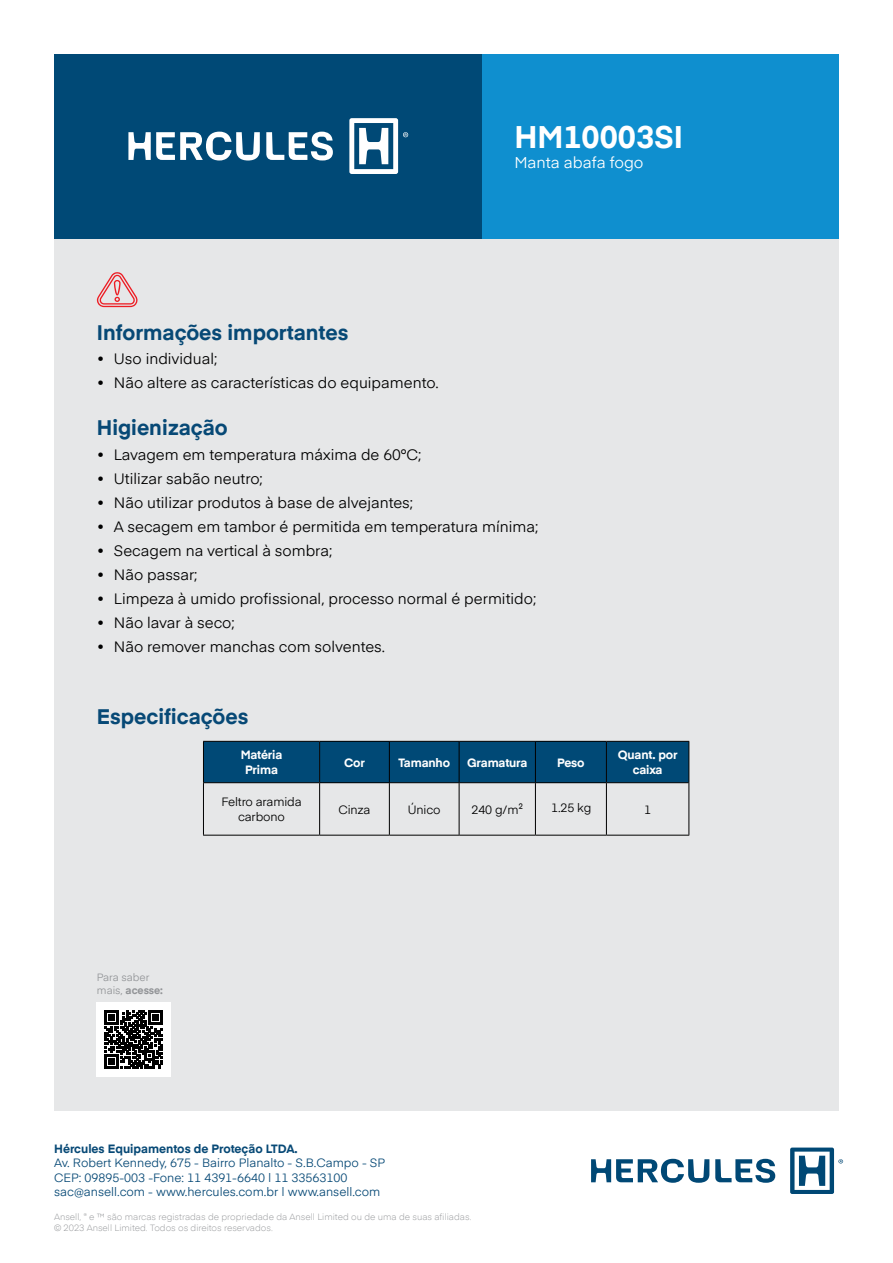
<style>
.page{position:relative;width:893px;height:1263px;background:#fff}
.page>*{position:absolute;margin:0;border:0;box-sizing:border-box;transform-origin:0 0}
.t1{font:700 31.2px "Eina 01";color:#fff}
.t2{font:700 21px "Eina 01";color:#074976}
.t3{font:15.6px "Eina 01";color:#fff}
.t4{font:15px "Eina 01";color:#000}
.t5{font:12px/14.4px "Eina 01";color:#074976}
.t6{font:700 12px/14.4px "Eina 01";letter-spacing:-.01em;color:#fff;text-align:center}
.t7{font:12px/14.4px "Eina 01";letter-spacing:-.01em;color:#000;text-align:center}
.t8{font:700 12px "Eina 01";color:#074976}
.t9{font:12px "Eina 04";color:#000}
.t10{font:10.5px/12.6px "Eina 01";color:#939598}
.t11{font:300 9px/10.8px "Eina 01";color:#939598}
.s1{font-weight:700}
</style>
<div class="page">
<div style="left:54px;top:238px;width:785px;height:872px;background:#e6e7e8"></div>
<div style="left:204px;top:742px;width:484px;height:40px;background:#004976"></div>
<div style="left:320px;top:741px;width:69px;height:42px;background:#004976"></div>
<div style="left:535px;top:741px;width:71px;height:42px;background:#004976"></div>
<hr style="left:203px;top:741px;width:117px;height:1px;background:#000">
<hr style="left:203px;top:742px;width:1px;height:40px;background:#000">
<hr style="left:320px;top:741px;width:69px;height:1px;background:#000">
<hr style="left:389px;top:741px;width:70px;height:1px;background:#000">
<hr style="left:459px;top:741px;width:76px;height:1px;background:#000">
<hr style="left:535px;top:741px;width:71px;height:1px;background:#000">
<hr style="left:606px;top:741px;width:83px;height:1px;background:#000">
<hr style="left:203px;top:782px;width:117px;height:1px;background:#000">
<hr style="left:320px;top:782px;width:69px;height:1px;background:#000">
<hr style="left:389px;top:782px;width:70px;height:1px;background:#000">
<hr style="left:459px;top:782px;width:76px;height:1px;background:#000">
<hr style="left:535px;top:782px;width:71px;height:1px;background:#000">
<hr style="left:606px;top:782px;width:82px;height:1px;background:#000">
<hr style="left:319px;top:742px;width:1px;height:40px;background:#000">
<hr style="left:389px;top:742px;width:1px;height:40px;background:#000">
<hr style="left:459px;top:742px;width:1px;height:40px;background:#000">
<hr style="left:535px;top:742px;width:1px;height:40px;background:#000">
<hr style="left:606px;top:742px;width:1px;height:40px;background:#000">
<hr style="left:688px;top:742px;width:1px;height:41px;background:#000">
<hr style="left:203px;top:783px;width:1px;height:52px;background:#000">
<hr style="left:319px;top:783px;width:1px;height:52px;background:#000">
<hr style="left:389px;top:783px;width:1px;height:52px;background:#000">
<hr style="left:459px;top:783px;width:1px;height:52px;background:#000">
<hr style="left:535px;top:783px;width:1px;height:52px;background:#000">
<hr style="left:606px;top:783px;width:1px;height:52px;background:#000">
<hr style="left:688px;top:783px;width:1px;height:52px;background:#000">
<hr style="left:203px;top:835px;width:117px;height:1px;background:#000">
<hr style="left:320px;top:835px;width:69px;height:1px;background:#000">
<hr style="left:389px;top:835px;width:70px;height:1px;background:#000">
<hr style="left:459px;top:835px;width:76px;height:1px;background:#000">
<hr style="left:535px;top:835px;width:71px;height:1px;background:#000">
<hr style="left:606px;top:835px;width:83px;height:1px;background:#000">
<div style="left:97px;top:1002px;width:74px;height:74px;background:#fff"></div>
<svg style="left:105px;top:1010px;width:58px;height:58px"></svg>
<svg style="left:591px;top:1159px;width:118px;height:24px"></svg>
<svg style="left:715px;top:1159px;width:60px;height:24px"></svg>
<svg style="left:790px;top:1147px;width:53px;height:47px"></svg>
<div style="left:54px;top:54px;width:429px;height:184px;background:#004976"></div>
<svg style="left:128px;top:132px;width:132px;height:28px"></svg>
<svg style="left:266px;top:132px;width:67px;height:28px"></svg>
<svg style="left:349px;top:118px;width:59px;height:56px"></svg>
<svg style="left:97px;top:272px;width:41px;height:35px"></svg>
<div style="left:483px;top:54px;width:356px;height:184px;background:#0f8fcf"></div>
<h1 class="t1" style="left:514px;top:114px;width:170px">HM10003SI</h1>
<p class="t3" style="left:514px;top:151px;width:131px">Manta abafa fogo</p>
<h2 class="t2" style="left:97px;top:317px;width:253px">Informações importantes</h2>
<p class="t4" style="left:97px;top:347px;width:122px">• Uso individual;</p>
<p class="t4" style="left:97px;top:371px;width:343px">• Não altere as características do equipamento.</p>
<h2 class="t2" style="left:97px;top:412px;width:132px">Higienização</h2>
<p class="t4" style="left:97px;top:443px;width:326px">• Lavagem em temperatura máxima de 60°C;</p>
<p class="t4" style="left:97px;top:467px;width:167px">• Utilizar sabão neutro;</p>
<p class="t4" style="left:97px;top:491px;width:318px">• Não utilizar produtos à base de alvejantes;</p>
<p class="t4" style="left:97px;top:515px;width:443px">• A secagem em tambor é permitida em temperatura mínima;</p>
<p class="t4" style="left:97px;top:539px;width:237px">• Secagem na vertical à sombra;</p>
<p class="t4" style="left:97px;top:563px;width:102px">• Não passar;</p>
<p class="t4" style="left:97px;top:587px;width:441px">• Limpeza à umido profissional, processo normal é permitido;</p>
<p class="t4" style="left:97px;top:611px;width:139px">• Não lavar à seco;</p>
<p class="t4" style="left:97px;top:635px;width:290px">• Não remover manchas com solventes.</p>
<h2 class="t2" style="left:97px;top:701px;width:153px">Especificações</h2>
<p class="t6" style="left:241px;top:747px;width:43px">Matéria<br>Prima</p>
<p class="t6" style="left:344px;top:754px;width:22px">Cor</p>
<p class="t6" style="left:398px;top:754px;width:53px">Tamanho</p>
<p class="t6" style="left:467px;top:754px;width:62px">Gramatura</p>
<p class="t6" style="left:557px;top:754px;width:29px">Peso</p>
<p class="t6" style="left:618px;top:747px;width:61px">Quant. por caixa</p>
<p class="t7" style="left:221px;top:794px;width:82px">Feltro aramida carbono</p>
<p class="t7" style="left:338px;top:801px;width:34px">Cinza</p>
<p class="t7" style="left:408px;top:801px;width:34px">Único</p>
<p class="t7" style="left:471px;top:801px;width:53px">240 g/m²</p>
<p class="t7" style="left:644px;top:801px;width:8px">1</p>
<p class="t9" style="left:551px;top:798px;width:42px">1.25 kg</p>
<p class="t10" style="left:97px;top:970px;width:68px">Para saber mais, <span class="s1">acesse:</span></p>
<p class="t8" style="left:54px;top:1140px;width:245px">Hércules Equipamentos de Proteção LTDA.</p>
<p class="t5" style="left:54px;top:1155px;width:333px">Av. Robert Kennedy, 675 - Bairro Planalto - S.B.Campo - SP<br>CEP: 09895-003 -Fone: 11 4391-6640 | 11 33563100 sac@ansell.com - www.hercules.com.br | www.ansell.com</p>
<p class="t11" style="left:54px;top:1211px;width:419px">Ansell, <sup>®</sup> e ™ são marcas registradas de propriedade da Ansell Limited ou de uma de suas afiliadas. © 2023 Ansell Limited. Todos os direitos reservados.</p>
</div>
